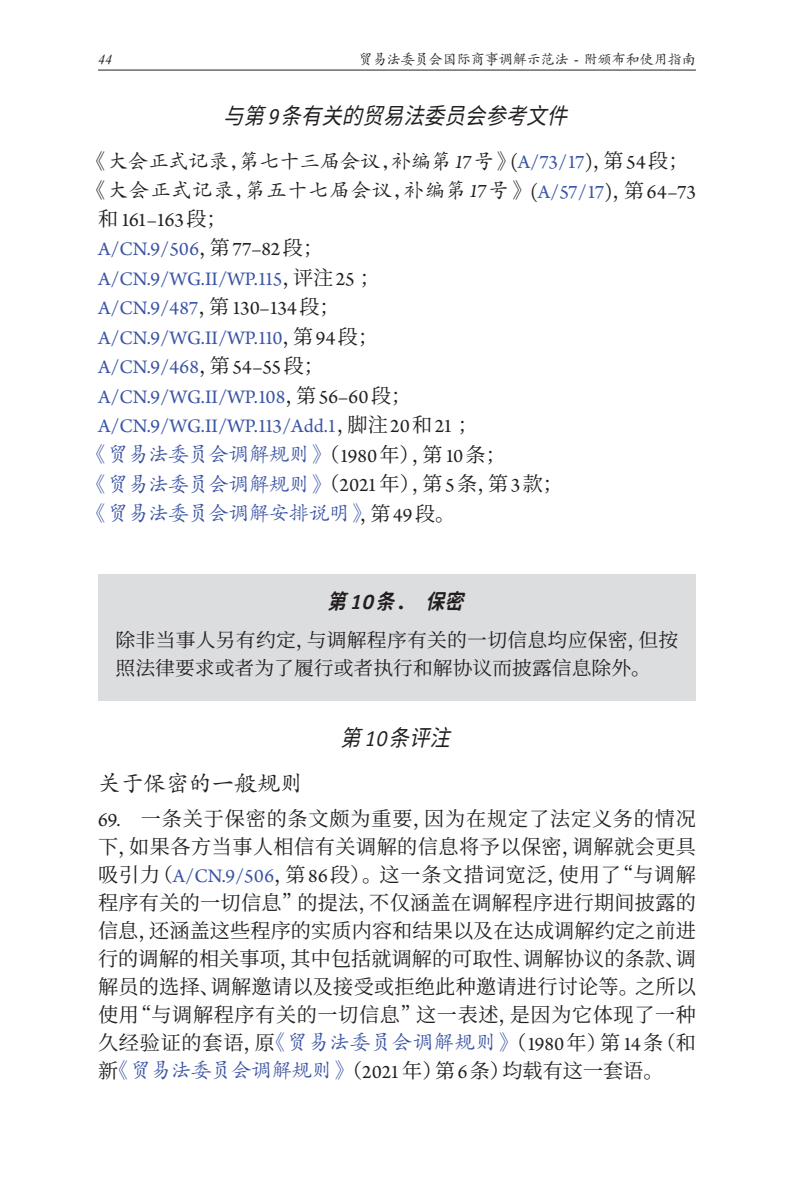
<style>
.page{position:relative;width:794px;height:1191px;background:#fff}
.page>*{position:absolute;margin:0;border:0;box-sizing:border-box;transform-origin:0 0}
.Head_D{font:italic 22.75px "Resource Han Rounded CN Regular";color:#231f20;scale:.9 1}
.Head_E{font:22.75px "FZKT GB1 4";color:#231f20}
.Box_head_A{font:italic 21px "Resource Han Rounded CN Bold";color:#231f20;scale:.9 1}
.Body_text_numbered{font:20.12px/28px "Source Han Serif SC";letter-spacing:.03em;color:#231f20;text-align:justify}
.Body_references_list{font:20.12px "Arno Pro";color:#3a54a4}
.Body_references_list-2{font:20.12px "FZKT GB1 4";color:#3a54a4}
.Body_references_list-3{font:20.12px/28.5px "FZKT GB1 4";letter-spacing:.05em;color:#231f20}
.Body_references_list-4{font:20.12px "FZKT GB1 4";color:#231f20}
.Box_text_last_para{font:19.25px/28px "Source Han Serif SC";color:#231f20}
.t1{font:14px "FZKT GB1 4";color:#231f20}
.t2{font:italic 14px "Times New Roman";color:#231f20}
.s1{font-family:"Times New Roman";font-style:italic}
.s2{font-family:"Officina Sans Std"}
.s3{font-family:"Arno Pro";font-style:italic}
.s4{font-family:"Arno Pro"}
.s5{font-family:"Arno Pro";color:#3a54a4}
.s6{font-family:"Source Han Serif SC"}
.s7{font-family:"Source Han Serif SC";color:#231f20}
.s8{color:#231f20}
.s9{font-family:"Arno Pro";color:#231f20}
.s10{font-family:"Officina Sans Std";font-weight:700}
.s11{font-family:"FZKT GB1 4";color:#3a54a4}
</style>
<div class="page">
<hr style="left:98px;top:70px;width:598px;height:1px;background:#231f20">
<div style="left:98px;top:574px;width:598px;height:57px;background:#dcdddf"></div>
<div style="left:98px;top:627px;width:598px;height:73px;background:#dcdddf"></div>
<p class="t2" style="left:98px;top:50px;width:15px">44</p>
<p class="t1" style="left:359px;top:51px;width:339px">贸易法委员会国际商事调解示范法 <span class="s1">-</span> 附颁布和使用指南</p>
<h4 class="Head_D" style="left:223px;top:103px;width:399px">与第 <span class="s2">9</span> 条有关的贸易法委员会参考文件</h4>
<p class="Body_references_list-4" style="left:88px;top:148px;width:602px">《大会正式记录，第七十三届会议，补编第<span class="s3">17</span>号》<span class="s4">(</span><span class="s5">A/73/17</span><span class="s4">)</span><span class="s6">，第</span><span class="s4">54</span><span class="s6">段；</span></p>
<p class="Body_references_list-3" style="left:98px;top:176px;width:599px;text-indent:-10px">《大会正式记录，第五十七届会议，补编第<span class="s3">17</span>号》<span class="s4">(</span><span class="s5">A/57/17</span><span class="s4">)</span><span class="s6">，第</span><span class="s4">64–73</span><span class="s6">和</span><span class="s4">161–163</span><span class="s6">段；</span></p>
<p class="Body_references_list" style="left:98px;top:238px;width:227px">A/CN.9/506<span class="s7">，第</span><span class="s8">77–82</span><span class="s7">段；</span></p>
<p class="Body_references_list" style="left:98px;top:267px;width:283px">A/CN.9/WG.II/WP.115<span class="s7">，评注</span><span class="s8">25</span> <span class="s7">；</span></p>
<p class="Body_references_list" style="left:98px;top:297px;width:243px">A/CN.9/487<span class="s7">，第</span><span class="s8">130–134</span><span class="s7">段；</span></p>
<p class="Body_references_list" style="left:98px;top:326px;width:282px">A/CN.9/WG.II/WP.110<span class="s7">，第</span><span class="s8">94</span><span class="s7">段；</span></p>
<p class="Body_references_list" style="left:98px;top:356px;width:227px">A/CN.9/468<span class="s7">，第</span><span class="s8">54–55</span><span class="s7">段；</span></p>
<p class="Body_references_list" style="left:98px;top:385px;width:315px">A/CN.9/WG.II/WP.108<span class="s7">，第</span><span class="s8">56–60</span><span class="s7">段；</span></p>
<p class="Body_references_list" style="left:98px;top:415px;width:381px">A/CN.9/WG.II/WP.113/Add.1<span class="s7">，脚注</span><span class="s8">20</span><span class="s7">和</span><span class="s8">21</span> <span class="s7">；</span></p>
<p class="Body_references_list-2" style="left:88px;top:442px;width:419px">《贸易法委员会调解规则》<span class="s7">（</span><span class="s9">1980</span><span class="s7">年），第</span><span class="s9">10</span><span class="s7">条；</span></p>
<p class="Body_references_list-2" style="left:88px;top:471px;width:476px">《贸易法委员会调解规则》<span class="s7">（</span><span class="s9">2021</span><span class="s7">年），第</span><span class="s9">5</span><span class="s7">条，第</span><span class="s9">3</span><span class="s7">款；</span></p>
<p class="Body_references_list-2" style="left:88px;top:501px;width:369px">《贸易法委员会调解安排说明》<span class="s7">，第</span><span class="s9">49</span><span class="s7">段。</span></p>
<h1 class="Box_head_A" style="left:327px;top:589px;width:167px">第<span class="s10">10</span>条<span class="s10">.</span> 保密</h1>
<p class="Box_text_last_para" style="left:116px;top:626px;width:564px">除非当事人另有约定，与调解程序有关的一切信息均应保密，但按照法律要求或者为了履行或者执行和解协议而披露信息除外。</p>
<h4 class="Head_D" style="left:340px;top:724px;width:139px">第<span class="s2">1 0</span>条评注</h4>
<h5 class="Head_E" style="left:98px;top:769px;width:206px">关于保密的一般规则</h5>
<p class="Body_text_numbered" style="left:98px;top:804px;width:599px"><span class="s4">69.</span> 一条关于保密的条文颇为重要，因为在规定了法定义务的情况下，如果各方当事人相信有关调解的信息将予以保密，调解就会更具吸引力（<span class="s5">A/CN.9/506</span>，第<span class="s4">86</span>段）。这一条文措词宽泛，使用了“与调解程序有关的一切信息”的提法，不仅涵盖在调解程序进行期间披露的信息，还涵盖这些程序的实质内容和结果以及在达成调解约定之前进行的调解的相关事项，其中包括就调解的可取性、调解协议的条款、调解员的选择、调解邀请以及接受或拒绝此种邀请进行讨论等。之所以使用“与调解程序有关的一切信息”这一表述，是因为它体现了一种久经验证的套语，原<span class="s11">《贸易法委员会调解规则》</span>（<span class="s4">1980</span>年）第<span class="s4">14</span>条（和新<span class="s11">《贸易法委员会调解规则》</span>（<span class="s4">2021</span>年）第<span class="s4">6</span>条）均载有这一套语。</p>
</div>
